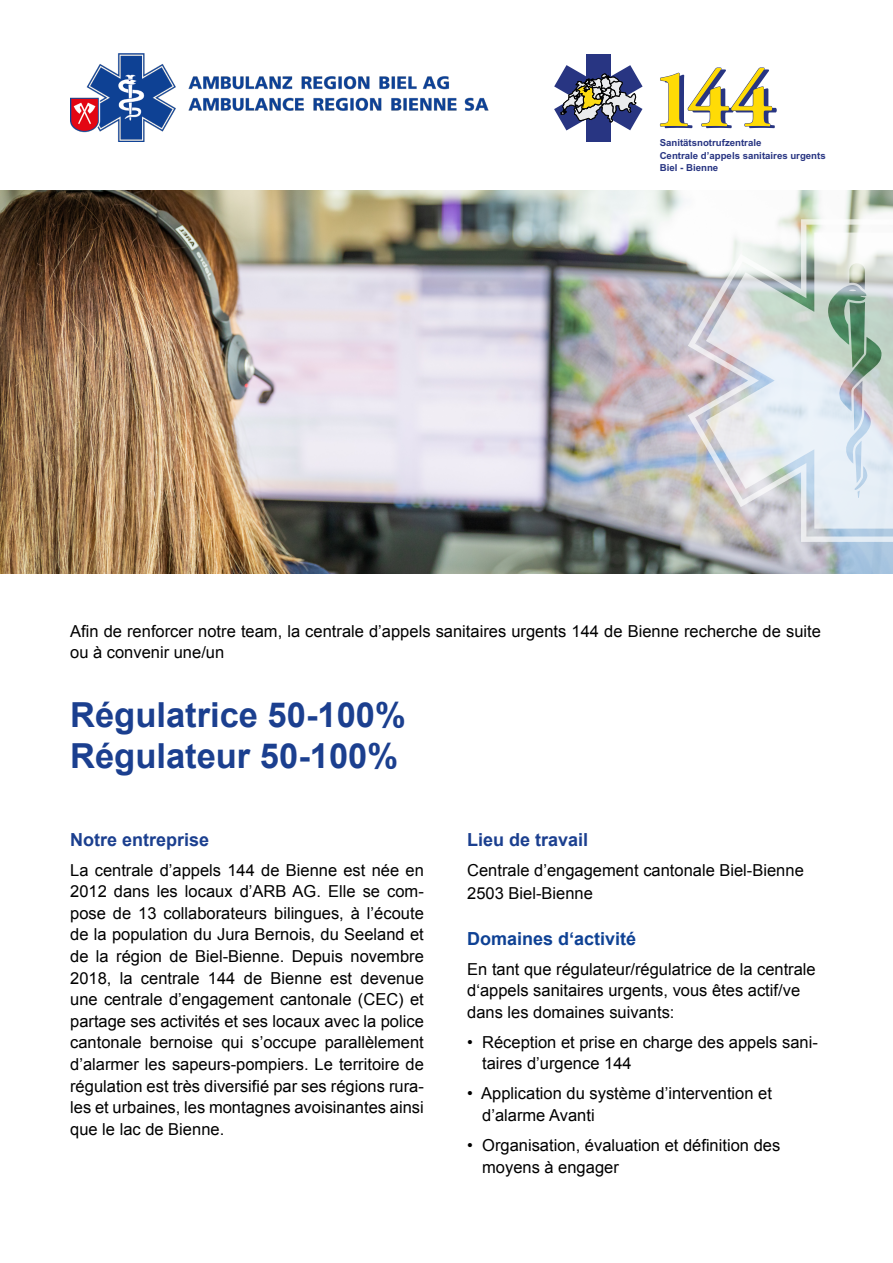
<style>
.page{position:relative;width:893px;height:1263px;background:#fff}
.page>*{position:absolute;margin:0;border:0;box-sizing:border-box;transform-origin:0 0}
.t1{font:700 34.5px/41.4px "Arial";color:#1b3f8f}
.t2{font:700 18px "Arial";color:#1b3f8f}
.t3{font:700 18px "Arial";color:#0e4194}
.t4{font:16.5px/21.6px "Arial";color:#000}
.t5{font:700 9.6px/12.8px "Arial";color:#283582}
.s1{color:#fff}
</style>
<div class="page">
<img style="left:70px;top:54px;width:419px;height:88px">
<img style="left:0;top:190px;width:893px;height:383px">
<svg style="left:688px;top:219px;width:205px;height:323px"></svg>
<svg style="left:706px;top:233px;width:187px;height:296px;background:#d3dadb"></svg>
<div style="left:586px;top:54px;width:25px;height:88px;background:#283582"></div>
<svg style="left:660px;top:67px;width:117px;height:61px"></svg>
<svg style="left:554px;top:65px;width:89px;height:65px"></svg>
<p class="t5" style="left:660px;top:136px;width:168px">Sanitätsnotrufzentrale<br>Centrale d’appels sanitaires urgents<br>Biel - Bienne</p>
<p class="t4" style="left:70px;top:620px;width:752px">Afin de renforcer notre team, la centrale d’appels sanitaires urgents 144 de Bienne recherche de suite ou à convenir une/un</p>
<h1 class="t1" style="left:70px;top:695px;width:337px">Régulatrice 50-100%<br>Régulateur 50-100%</h1>
<p class="t2" style="left:70px;top:827px;width:141px">Notre entreprise</p>
<p class="t4" style="left:70px;top:859px;width:355px;text-align:justify">La centrale d’appels 144 de Bienne est née en 2012 dans les locaux d’ARB AG. Elle se com&shy;pose de 13 collaborateurs bilingues, à l’écoute de la population du Jura Bernois, du Seeland et de la région de Biel-Bienne. Depuis novembre 2018, la centrale 144 de Bienne est devenue une centrale d’engagement cantonale (CEC) et partage ses activités et ses locaux avec la police cantonale bernoise qui s’occupe parallèlement d’alarmer les sapeurs-pompiers. Le territoire de régulation est très diversifié par ses régions rura&shy;les et urbaines, les montagnes avoisinantes ainsi que le lac de Bienne.</p>
<p class="t2" style="left:467px;top:827px;width:123px">Lieu de travail</p>
<p class="t4" style="left:467px;top:858px;width:338px;line-height:23.4px">Centrale d’engagement cantonale Biel-Bienne<br>2503 Biel-Bienne</p>
<p class="t3" style="left:467px;top:926px;width:171px">Domaines d‘activité</p>
<p class="t4" style="left:467px;top:958px;width:350px">En tant que régulateur/régulatrice de la centrale d‘appels sanitaires urgents, vous êtes actif/ve dans les domaines suivants:</p>
<p class="t4" style="left:467px;top:1031px;width:352px">• Réception et prise en charge des appels sani-</p>
<p class="t4" style="left:467px;top:1053px;width:166px"><span class="s1">•</span> taires d’urgence 144</p>
<p class="t4" style="left:467px;top:1083px;width:306px">• Application du système d’intervention et</p>
<p class="t4" style="left:467px;top:1104px;width:129px"><span class="s1">•</span> d’alarme Avanti</p>
<p class="t4" style="left:467px;top:1134px;width:315px">• Organisation, évaluation et définition des</p>
<p class="t4" style="left:467px;top:1156px;width:153px"><span class="s1">•</span> moyens à engager</p>
</div>
